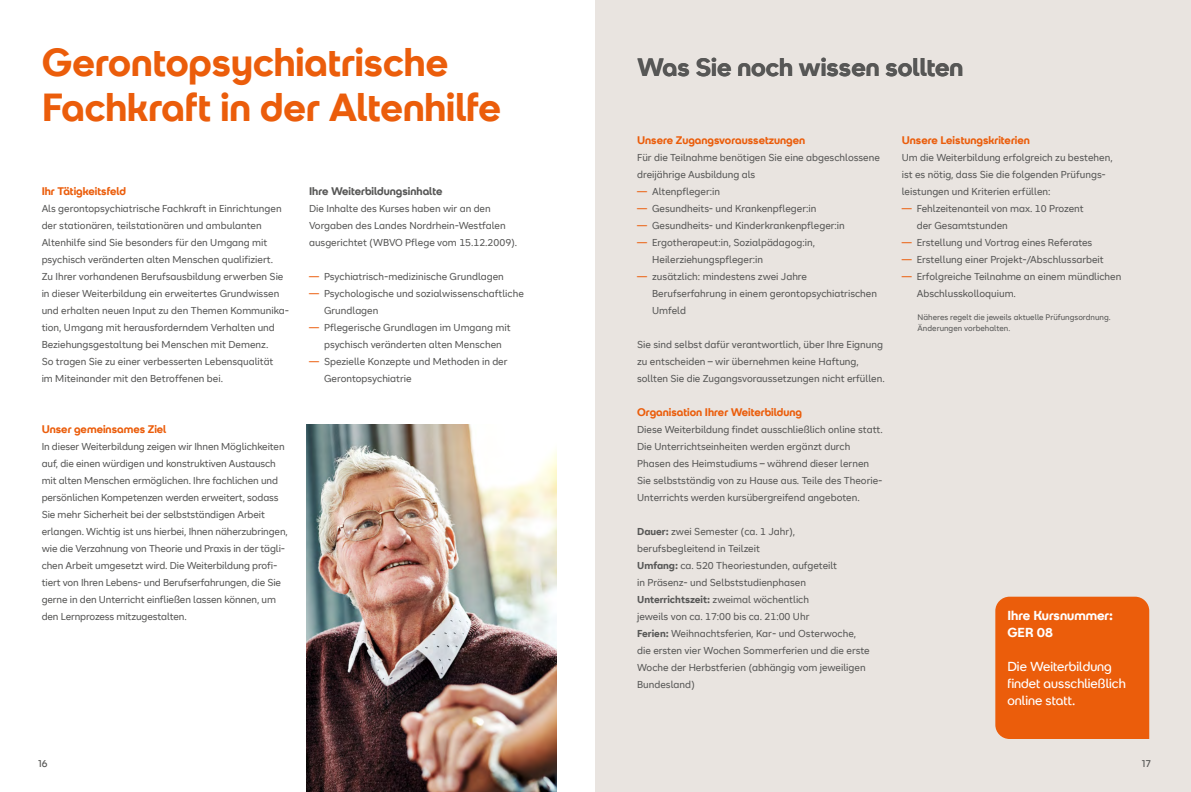
<style>
.page{position:relative;width:1191px;height:792px;background:#fff}
.page>*{position:absolute;margin:0;border:0;box-sizing:border-box;transform-origin:0 0}
.t1{font:700 39px/45px "SRH Headline";color:#eb5d0b}
.t2{font:700 25px "SRH Headline";color:#575756}
.t3{font:13px/17px "SRH Headline";color:#fff}
.t4{font:700 13px/17px "SRH Headline";color:#fff}
.t5{font:700 11px "SRH Headline";color:#eb5d0b}
.t6{font:700 11px "SRH Headline";color:#575756}
.t7{font:10px/17px "SRH Text";color:#575756}
.t8{font:10px "SRH Headline";color:#575756}
.t9{font:8px/11px "SRH Text";color:#575756}
.s1{color:#eb5d0b}
.s2{font-weight:700}
</style>
<div class="page">
<div style="left:595px;top:0;width:596px;height:792px;background:#e9e4e0"></div>
<div style="left:995px;top:597px;width:154px;height:142px;background:#eb5d0b"></div>
<img style="left:306px;top:424px;width:250px;height:368px">
<h1 class="t1" style="left:42px;top:40px;width:461px">Gerontopsychiatrische<br>Fachkraft in der Altenhilfe</h1>
<p class="t5" style="left:42px;top:184px;width:86px">Ihr Tätigkeitsfeld</p>
<p class="t7" style="left:42px;top:200px;width:249px">Als gerontopsychiatrische Fachkraft in Einrichtungen der stationären, teilstationären und ambulanten Altenhilfe sind Sie besonders für den Umgang mit psychisch veränderten alten Menschen qualifiziert.<br>Zu Ihrer vorhandenen Berufsausbildung erwerben Sie in dieser Weiterbildung ein erweitertes Grundwissen und erhalten neuen Input zu den Themen Kommunika&shy;tion, Umgang mit herausforderndem Verhalten und Beziehungsgestaltung bei Menschen mit Demenz.<br>So tragen Sie zu einer verbesserten Lebensqualität<br>im Miteinander mit den Betroffenen bei.</p>
<p class="t5" style="left:42px;top:423px;width:126px">Unser gemeinsames Ziel</p>
<p class="t7" style="left:42px;top:438px;width:248px">In dieser Weiterbildung zeigen wir Ihnen Möglichkeiten auf, die einen würdigen und konstruktiven Austausch mit alten Menschen ermöglichen. Ihre fachlichen und persönlichen Kompetenzen werden erweitert, sodass Sie mehr Sicherheit bei der selbstständigen Arbeit erlangen. Wichtig ist uns hierbei, Ihnen näherzubringen, wie die Verzahnung von Theorie und Praxis in der tägli&shy;chen Arbeit umgesetzt wird. Die Weiterbildung profi&shy;tiert von Ihren Lebens- und Berufserfahrungen, die Sie gerne in den Unterricht einfließen lassen können, um den Lernprozess mitzugestalten.</p>
<p class="t6" style="left:309px;top:184px;width:135px">Ihre Weiterbildungsinhalte</p>
<p class="t7" style="left:309px;top:200px;width:209px">Die Inhalte des Kurses haben wir an den<br>Vorgaben des Landes Nordrhein-Westfalen ausgerichtet (WBVO Pflege vom 15.12.2009).</p>
<p class="t7" style="left:309px;top:268px;width:196px"><span class="s1">—</span> Psychiatrisch-medizinische Grundlagen</p>
<p class="t7" style="left:324px;top:285px;width:201px;text-indent:-15px"><span class="s1">—</span> Psychologische und sozialwissenschaftliche<br>Grundlagen</p>
<p class="t7" style="left:324px;top:319px;width:188px;text-indent:-15px"><span class="s1">—</span> Pflegerische Grundlagen im Umgang mit psychisch veränderten alten Menschen</p>
<p class="t7" style="left:324px;top:353px;width:185px;text-indent:-15px"><span class="s1">—</span> Spezielle Konzepte und Methoden in der<br>Gerontopsychiatrie</p>
<h2 class="t2" style="left:637px;top:52px;width:328px">Was Sie noch wissen sollten</h2>
<p class="t5" style="left:637px;top:133px;width:170px">Unsere Zugangsvoraussetzungen</p>
<p class="t7" style="left:637px;top:149px;width:244px">Für die Teilnahme benötigen Sie eine abgeschlossene dreijährige Ausbildung als</p>
<p class="t7" style="left:637px;top:183px;width:84px"><span class="s1">—</span> Altenpfleger:in</p>
<p class="t7" style="left:637px;top:200px;width:181px"><span class="s1">—</span> Gesundheits- und Krankenpfleger:in</p>
<p class="t7" style="left:637px;top:217px;width:209px"><span class="s1">—</span> Gesundheits- und Kinderkrankenpfleger:in</p>
<p class="t7" style="left:652px;top:234px;width:164px;text-indent:-15px"><span class="s1">—</span> Ergotherapeut:in, Sozialpädagog:in,<br>Heilerziehungspfleger:in</p>
<p class="t7" style="left:652px;top:268px;width:226px;text-indent:-15px"><span class="s1">—</span> zusätzlich: mindestens zwei Jahre<br>Berufserfahrung in einem gerontopsychiatrischen<br>Umfeld</p>
<p class="t7" style="left:637px;top:336px;width:249px">Sie sind selbst dafür verantwortlich, über Ihre Eignung zu entscheiden – wir übernehmen keine Haftung, sollten Sie die Zugangsvoraussetzungen nicht erfüllen.</p>
<p class="t5" style="left:637px;top:406px;width:166px">Organisation Ihrer Weiterbildung</p>
<p class="t7" style="left:637px;top:421px;width:247px">Diese Weiterbildung findet ausschließlich online statt.<br>Die Unterrichtseinheiten werden ergänzt durch Phasen des Heimstudiums – während dieser lernen Sie selbstständig von zu Hause aus. Teile des Theorie-Unterrichts werden kursübergreifend angeboten.</p>
<p class="t7" style="left:637px;top:523px;width:234px"><span class="s2">Dauer:</span> zwei Semester (ca. 1 Jahr), berufsbegleitend in Teilzeit<br><span class="s2">Umfang:</span> ca. 520 Theoriestunden, aufgeteilt<br>in Präsenz- und Selbststudienphasen <span class="s2">Unterrichtszeit:</span> zweimal wöchentlich<br>jeweils von ca. 17:00 bis ca. 21:00 Uhr<br><span class="s2">Ferien:</span> Weihnachtsferien, Kar- und Osterwoche, die ersten vier Wochen Sommerferien und die erste Woche der Herbstferien (abhängig vom jeweiligen Bundesland)</p>
<p class="t5" style="left:901px;top:133px;width:130px">Unsere Leistungskriterien</p>
<p class="t7" style="left:901px;top:149px;width:212px">Um die Weiterbildung erfolgreich zu bestehen, ist es nötig, dass Sie die folgenden Prüfungs&shy;leistungen und Kriterien erfüllen:</p>
<p class="t7" style="left:916px;top:200px;width:168px;text-indent:-15px"><span class="s1">—</span> Fehlzeitenanteil von max. 10 Prozent der Gesamtstunden</p>
<p class="t7" style="left:901px;top:234px;width:192px"><span class="s1">—</span> Erstellung und Vortrag eines Referates</p>
<p class="t7" style="left:901px;top:251px;width:203px"><span class="s1">—</span> Erstellung einer Projekt-/Abschlussarbeit</p>
<p class="t7" style="left:916px;top:268px;width:206px;text-indent:-15px"><span class="s1">—</span> Erfolgreiche Teilnahme an einem mündlichen<br>Abschlusskolloquium.</p>
<p class="t9" style="left:917px;top:311px;width:194px">Näheres regelt die jeweils aktuelle Prüfungsordnung.<br>Änderungen vorbehalten.</p>
<h3 class="t4" style="left:1007px;top:607px;width:107px">Ihre Kursnummer:<br>GER 08</h3>
<h3 class="t3" style="left:1007px;top:658px;width:120px">Die Weiterbildung findet ausschließlich online statt.</h3>
<p class="t8" style="left:38px;top:758px;width:11px">16</p>
<p class="t8" style="left:1141px;top:758px;width:10px">17</p>
</div>
